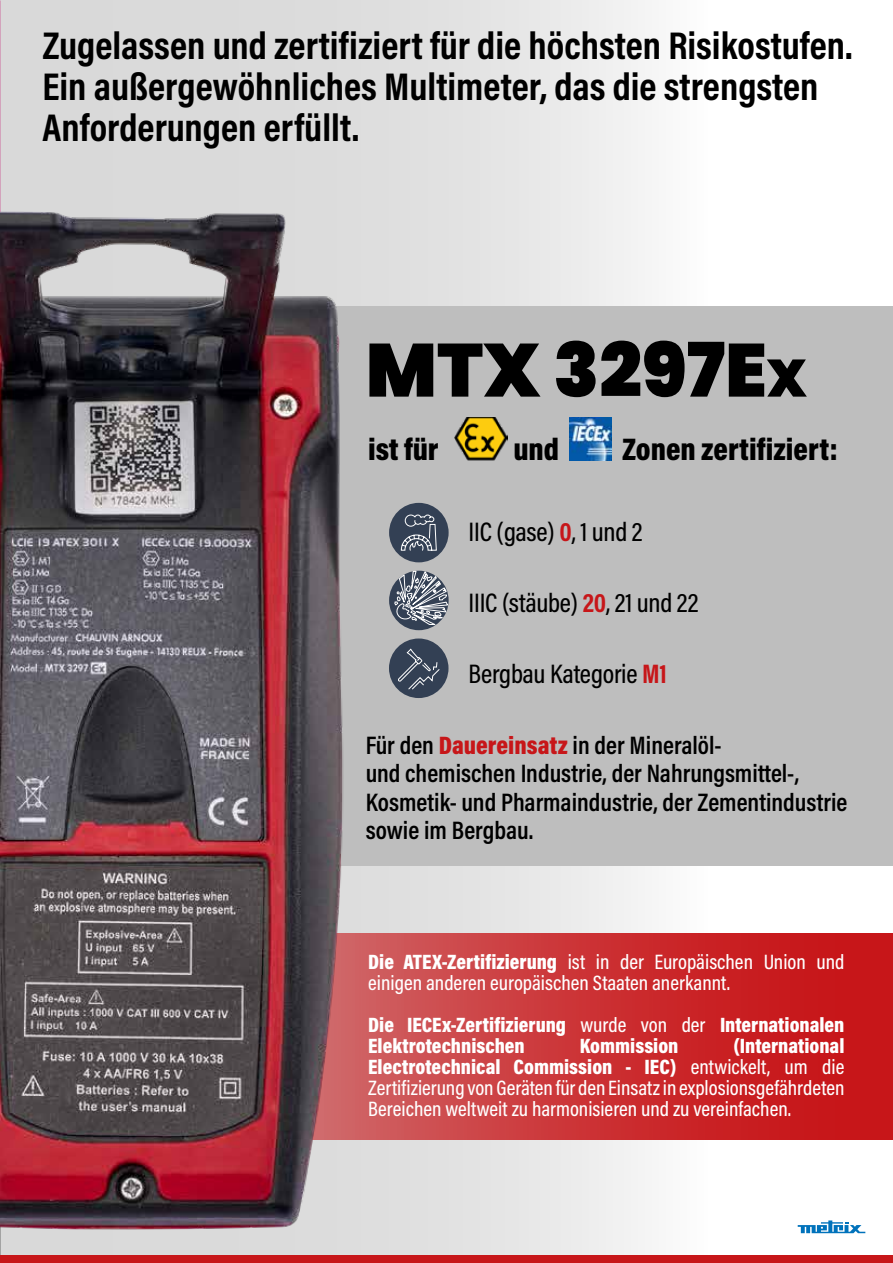
<style>
.page{position:relative;width:893px;height:1263px;background:#fff}
.page>*{position:absolute;margin:0;border:0;box-sizing:border-box;transform-origin:0 0}
.t1{font:900 75px "Poppins";color:#000}
.t2{font:700 39px/41.4px "Acumin Pro Cond";color:#000}
.t3{font:900 31.5px "Acumin Pro Cond";color:#000}
.t4{font:500 27px "Acumin Pro Cond";letter-spacing:-.01em;color:#000}
.t5{font:600 25.5px/28.5px "Acumin Pro Cond";color:#000}
.t6{font:500 21px/21px "Acumin Pro Cond";color:#fff}
.t7{font:900 21px/21px "Acumin Pro Cond";color:#fff}
.s1{font-size:52.5px}
.s2{font-weight:700;color:#c71619}
.s3{font-weight:900;color:#c71619}
.s4{font-weight:900}
.s5{font-weight:500}
</style>
<div class="page">
<div style="left:0;top:0;width:893px;height:1256px;background:linear-gradient(to right,#cfcfcf,#fff)"></div>
<hr style="left:0;top:0;width:1px;height:417px;background:#000">
<div style="left:302px;top:306px;width:591px;height:560px;background:#bebebe"></div>
<div style="left:0;top:1256px;width:893px;height:7px;background:#c71619"></div>
<svg style="left:365px;top:933px;width:528px;height:207px;background:#ca3033"></svg>
<img style="left:0;top:199px;width:365px;height:1030px">
<img style="left:455px;top:417px;width:52px;height:43px">
<img style="left:570px;top:417px;width:41px;height:43px">
<div style="left:389px;top:571px;width:60px;height:59px;background:#334054;border-radius:50%"></div>
<svg style="left:394px;top:570px;width:54px;height:55px"></svg>
<div style="left:389px;top:503px;width:60px;height:59px;background:#334054;border-radius:50%"></div>
<svg style="left:401px;top:514px;width:36px;height:37px"></svg>
<div style="left:389px;top:638px;width:59px;height:60px;background:#334054;border-radius:50%"></div>
<svg style="left:397px;top:649px;width:43px;height:41px"></svg>
<svg style="left:798px;top:1220px;width:67px;height:13px"></svg>
<h2 class="t2" style="left:43px;top:23px;width:812px">Zugelassen und zertifiziert für die höchsten Risikostufen.<br>Ein außergewöhnliches Multimeter, das die strengsten<br>Anforderungen erfüllt.</h2>
<h1 class="t1" style="left:366px;top:327px;width:443px">MTX 3297E<span class="s1">x</span></h1>
<h3 class="t3" style="left:368px;top:429px;width:72px">ist für</h3>
<h3 class="t3" style="left:513px;top:429px;width:47px">und</h3>
<h3 class="t3" style="left:622px;top:429px;width:217px">Zonen zertifiziert:</h3>
<p class="t4" style="left:469px;top:514px;width:175px">IIC (gase) <span class="s2">0</span>, 1 und 2</p>
<p class="t4" style="left:469px;top:585px;width:231px">IIIC (stäube) <span class="s2">20</span>, 21 und 22</p>
<p class="t4" style="left:469px;top:656px;width:200px">Bergbau Kategorie <span class="s2">M1</span></p>
<p class="t5" style="left:366px;top:730px;width:483px">Für den <span class="s3">Dauereinsatz</span> in der Mineralöl-<br>und chemischen Industrie, der Nahrungsmittel-, Kosmetik- und Pharmaindustrie, der Zementindustrie sowie im Bergbau.</p>
<p class="t6" style="left:368px;top:951px;width:478px"><span class="s4">Die ATEX-Zertifizierung</span> ist in der Europäischen Union und einigen anderen europäischen Staaten anerkannt.</p>
<p class="t7" style="left:368px;top:1014px;width:478px">Die IECEx-Zertifizierung <span class="s5">wurde von der</span> Internationalen<br>Elektrotechnischen</p>
<p class="t6" style="left:368px;top:1035px;width:478px;text-align:justify;text-indent:365px"><span class="s4">(International Electrotechnical Commission - IEC)</span> entwickelt, um die Zertifizierung von Geräten für den Einsatz in explosionsgefährdeten Bereichen weltweit zu harmonisieren und zu vereinfachen.</p>
<p class="t7" style="left:580px;top:1035px;width:100px">Kommission</p>
</div>
